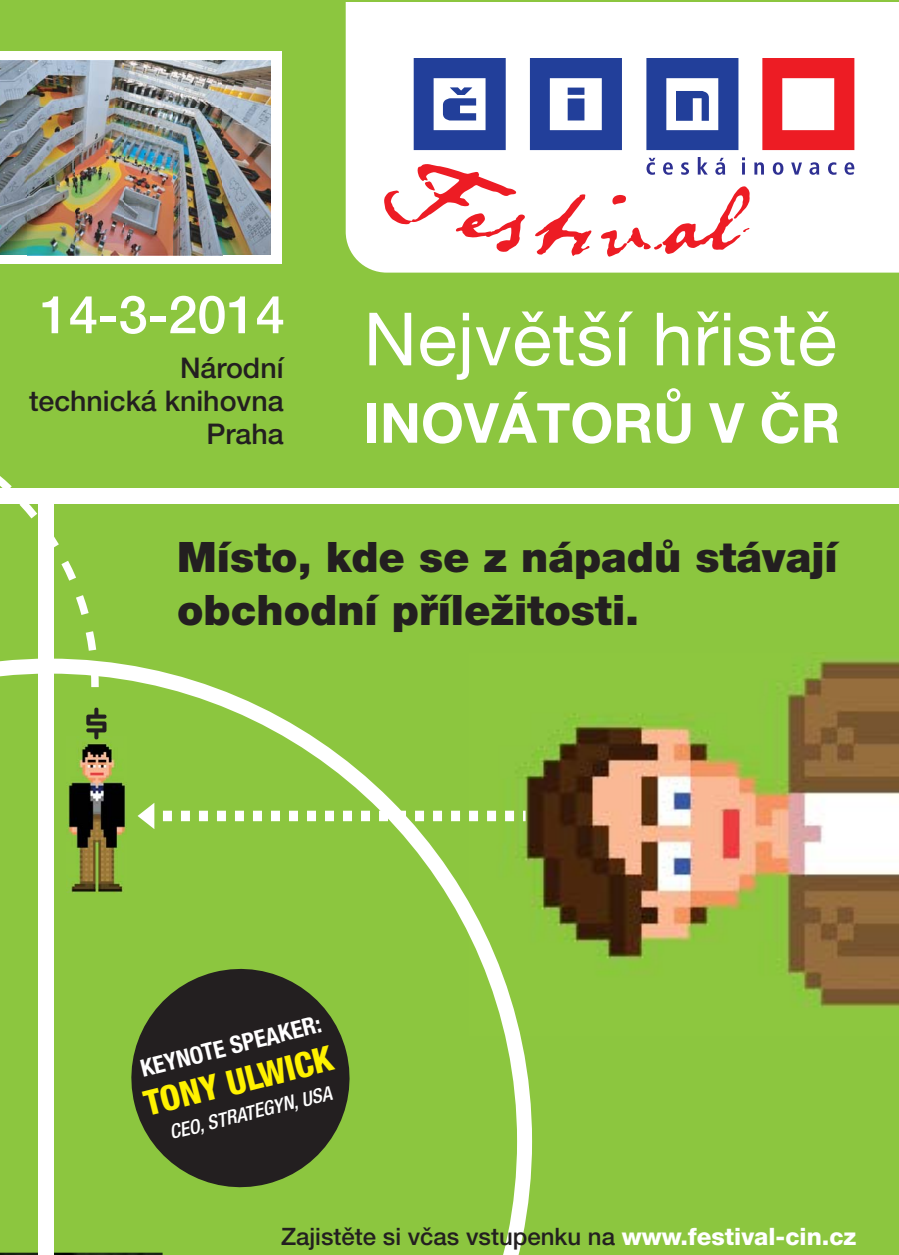
<style>
.page{position:relative;width:899px;height:1255px;background:#fff}
.page>*{position:absolute;margin:0;border:0;box-sizing:border-box;transform-origin:0 0}
.t1{font:73.5px "Helvetica Neue LT Pro";letter-spacing:.01em;color:#fff}
.t2{font:700 55.2px "Helvetica Neue LT Pro";color:#fff}
.t3{font:500 52.5px "Helvetica Neue LT Pro";color:#fff}
.t4{font:900 42px/52.5px "Helvetica Neue LT Pro";color:#231f20}
.t5{font:800 condensed 34.95px "Helvetica Neue LT Pro";color:#fff200}
.t6{font:500 28.5px/33px "Helvetica Neue LT Pro";color:#231f20;text-align:right}
.t7{font:500 24px "Helvetica Neue LT Pro";color:#231f20}
.t8{font:700 condensed 24px "Helvetica Neue LT Pro";color:#fff}
.t9{font:italic 500 condensed 19.65px "Helvetica Neue LT Pro";color:#fff}
.s1{font-weight:800;color:#fff}
</style>
<div class="page">
<div style="left:0;top:0;width:899px;height:1254px;background:#8cc63f"></div>
<div style="left:346px;top:3px;width:553px;height:269px;background:#fff"></div>
<svg style="left:530px;top:58px;width:92px;height:92px;background:#5b71b4"></svg>
<svg style="left:646px;top:58px;width:92px;height:92px;background:#556bb1"></svg>
<svg style="left:762px;top:58px;width:92px;height:92px;background:#f2666b"></svg>
<svg style="left:414px;top:58px;width:92px;height:92px;background:#566cb2"></svg>
<svg style="left:646px;top:158px;width:9px;height:17px"></svg>
<svg style="left:663px;top:162px;width:10px;height:13px"></svg>
<svg style="left:681px;top:162px;width:8px;height:13px"></svg>
<svg style="left:698px;top:157px;width:10px;height:17px"></svg>
<svg style="left:715px;top:158px;width:10px;height:17px"></svg>
<svg style="left:742px;top:157px;width:3px;height:17px"></svg>
<svg style="left:754px;top:162px;width:10px;height:12px"></svg>
<svg style="left:773px;top:162px;width:10px;height:13px"></svg>
<svg style="left:791px;top:162px;width:11px;height:12px"></svg>
<svg style="left:809px;top:162px;width:10px;height:13px"></svg>
<svg style="left:828px;top:162px;width:8px;height:13px"></svg>
<svg style="left:844px;top:162px;width:10px;height:13px"></svg>
<svg style="left:384px;top:164px;width:142px;height:88px;background:#facbcd"></svg>
<svg style="left:535px;top:186px;width:215px;height:70px;background:#fbd1d2"></svg>
<div style="left:0;top:52px;width:282px;height:211px;background:#fff"></div>
<img style="left:0;top:60px;width:271px;height:195px">
<img style="left:532px;top:659px;width:367px;height:349px">
<svg style="left:0;top:661px;width:532px;height:593px"></svg>
<div style="left:38px;top:495px;width:15px;height:759px;background:#fff"></div>
<div style="left:0;top:489px;width:899px;height:15px;background:#fff"></div>
<img style="left:66px;top:736px;width:61px;height:157px">
<svg style="left:163px;top:810px;width:362px;height:11px"></svg>
<svg style="left:138px;top:802px;width:16px;height:27px"></svg>
<svg style="left:0;top:476px;width:99px;height:211px"></svg>
<svg style="left:86px;top:707px;width:20px;height:32px"></svg>
<svg style="left:120px;top:957px;width:241px;height:241px;fill:#231f20"></svg>
<p class="t3" style="left:40px;top:296px;width:247px">14-3-2014</p>
<p class="t6" style="left:29px;top:355px;width:256px">Národní<br>technická knihovna<br>Praha</p>
<p class="t1" style="left:364px;top:297px;width:475px">Největší hřistě</p>
<p class="t2" style="left:364px;top:403px;width:478px">INOVÁTORŮ V ČR</p>
<p class="t4" style="left:177px;top:531px;width:662px">Místo, kde se z nápadů stávají obchodní příležitosti.</p>
<p class="t8" style="left:138px;top:1054px;width:187px;rotate:-14deg">KEYNOTE SPEAKER:</p>
<p class="t5" style="left:140px;top:1084px;width:195px;rotate:-14deg">TONY ULWICK</p>
<p class="t9" style="left:167px;top:1121px;width:168px;rotate:-14deg">CEO, STRATEGYN, USA</p>
<p class="t7" style="left:281px;top:1227px;width:577px">Zajistěte si včas vstupenku na <span class="s1">www.festival-cin.cz</span></p>
</div>
